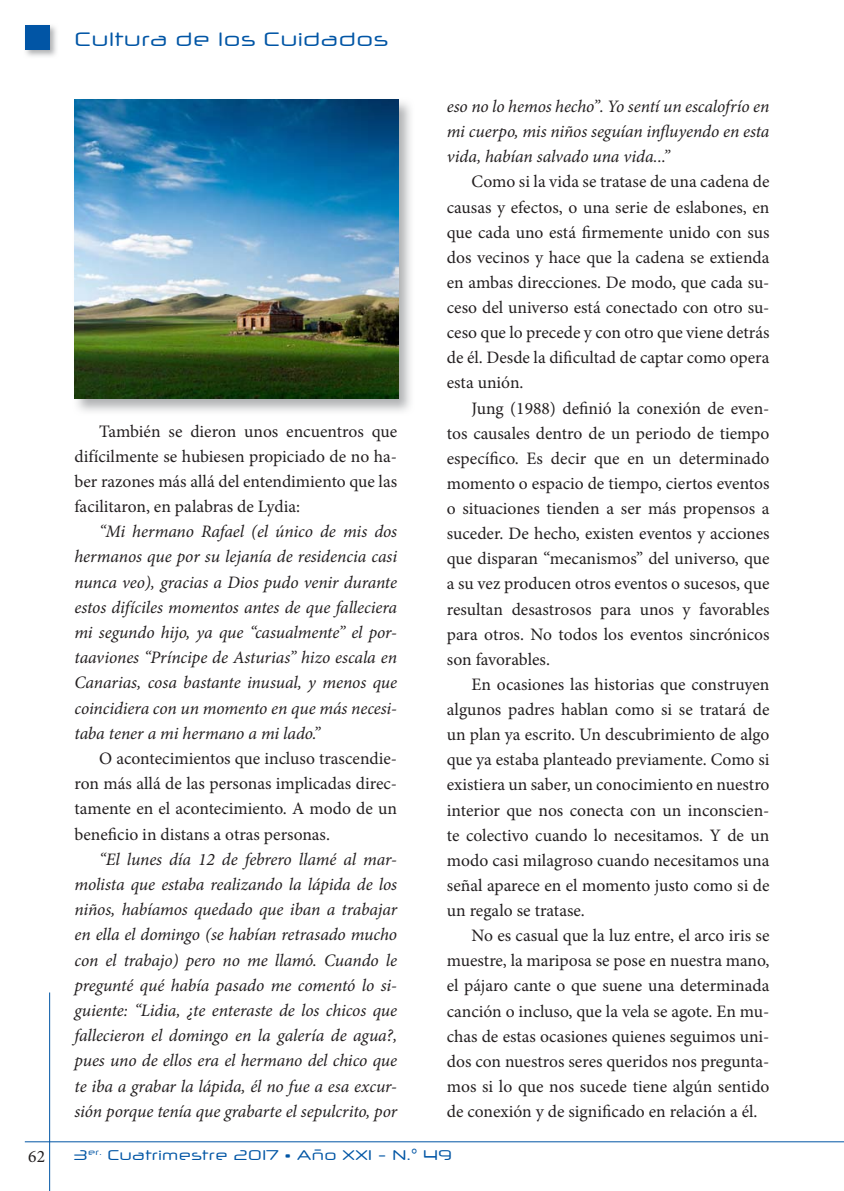
<style>
.page{position:relative;width:844px;height:1191px;background:#fff}
.page>*{position:absolute;margin:0;border:0;box-sizing:border-box;transform-origin:0 0}
.t1{font:19.25px "Neuropol X Free";color:#0155a5}
.t2{font:17.5px/25px "Minion Pro";color:#231f20;text-align:justify}
.t3{font:italic 17.5px/25.2px "Minion Pro";letter-spacing:-.005em;color:#231f20;text-align:justify}
.t4{font:14px "Neuropol X Free";color:#0155a5}
</style>
<div class="page">
<hr style="left:49px;top:992px;width:1px;height:199px;background:#0155a5">
<hr style="left:25px;top:1141px;width:818px;height:1px;background:#0155a5">
<img style="left:25px;top:25px;width:32px;height:32px">
<div style="left:25px;top:25px;width:25px;height:25px;background:#0155a5"></div>
<img style="left:77px;top:99px;width:334px;height:313px">
<img style="left:74px;top:99px;width:324px;height:300px">
<p class="t2" style="left:28px;top:1144px;width:18px">62</p>
<p class="t1" style="left:74px;top:27px;width:315px">Cultura de los Cuidados</p>
<p class="t2" style="left:74px;top:418px;width:324px;text-indent:25px">También se dieron unos encuentros que difícilmente se hubiesen propiciado de no ha&shy;ber razones más allá del entendimiento que las facilitaron, en palabras de Lydia:</p>
<p class="t3" style="left:74px;top:519px;width:324px;text-indent:25px">“Mi hermano Rafael (el único de mis dos hermanos que por su lejanía de residencia casi nunca veo), gracias a Dios pudo venir durante estos difíciles momentos antes de que falleciera mi segundo hijo, ya que “casualmente” el por&shy;taaviones “Príncipe de Asturias” hizo escala en Canarias, cosa bastante inusual, y menos que coincidiera con un momento en que más necesi&shy;taba tener a mi hermano a mi lado.”</p>
<p class="t2" style="left:74px;top:746px;width:324px;text-indent:25px">O acontecimientos que incluso trascendie&shy;ron más allá de las personas implicadas direc&shy;tamente en el acontecimiento. A modo de un beneficio in distans a otras personas.</p>
<p class="t3" style="left:74px;top:846px;width:324px;text-indent:25px">“El lunes día 12 de febrero llamé al mar&shy;molista que estaba realizando la lápida de los niños, habíamos quedado que iban a trabajar en ella el domingo (se habían retrasado mucho con el trabajo) pero no me llamó. Cuando le pregunté qué había pasado me comentó lo si&shy;guiente: “Lidia, ¿te enteraste de los chicos que fallecieron el domingo en la galería de agua?, pues uno de ellos era el hermano del chico que te iba a grabar la lápida, él no fue a esa excur&shy;sión porque tenía que grabarte el sepulcrito, por</p>
<p class="t3" style="left:446px;top:94px;width:324px">eso no lo hemos hecho”. Yo sentí un escalofrío en mi cuerpo, mis niños seguían influyendo en esta vida, habían salvado una vida...”</p>
<p class="t2" style="left:446px;top:169px;width:324px;text-indent:25px">Como si la vida se tratase de una cadena de causas y efectos, o una serie de eslabones, en que cada uno está firmemente unido con sus dos vecinos y hace que la cadena se extienda en ambas direcciones. De modo, que cada su&shy;ceso del universo está conectado con otro su&shy;ceso que lo precede y con otro que viene detrás de él. Desde la dificultad de captar como opera esta unión.</p>
<p class="t2" style="left:446px;top:395px;width:324px;text-indent:25px">Jung (1988) definió la conexión de even&shy;tos causales dentro de un periodo de tiempo específico. Es decir que en un determinado momento o espacio de tiempo, ciertos eventos o situaciones tienden a ser más propensos a suceder. De hecho, existen eventos y acciones que disparan “mecanismos” del universo, que a su vez producen otros eventos o sucesos, que resultan desastrosos para unos y favorables para otros. No todos los eventos sincrónicos son favorables.</p>
<p class="t2" style="left:446px;top:672px;width:324px;text-indent:25px">En ocasiones las historias que construyen algunos padres hablan como si se tratará de un plan ya escrito. Un descubrimiento de algo que ya estaba planteado previamente. Como si existiera un saber, un conocimiento en nuestro interior que nos conecta con un inconscien&shy;te colectivo cuando lo necesitamos. Y de un modo casi milagroso cuando necesitamos una señal aparece en el momento justo como si de un regalo se tratase.</p>
<p class="t2" style="left:446px;top:923px;width:324px;text-indent:25px">No es casual que la luz entre, el arco iris se muestre, la mariposa se pose en nuestra mano, el pájaro cante o que suene una determinada canción o incluso, que la vela se agote. En mu&shy;chas de estas ocasiones quienes seguimos uni&shy;dos con nuestros seres queridos nos pregunta&shy;mos si lo que nos sucede tiene algún sentido de conexión y de significado en relación a él.</p>
<p class="t4" style="left:74px;top:1146px;width:379px">3<sup>er.</sup> Cuatrimestre 2017 • Año XXI - N.° 49</p>
</div>
